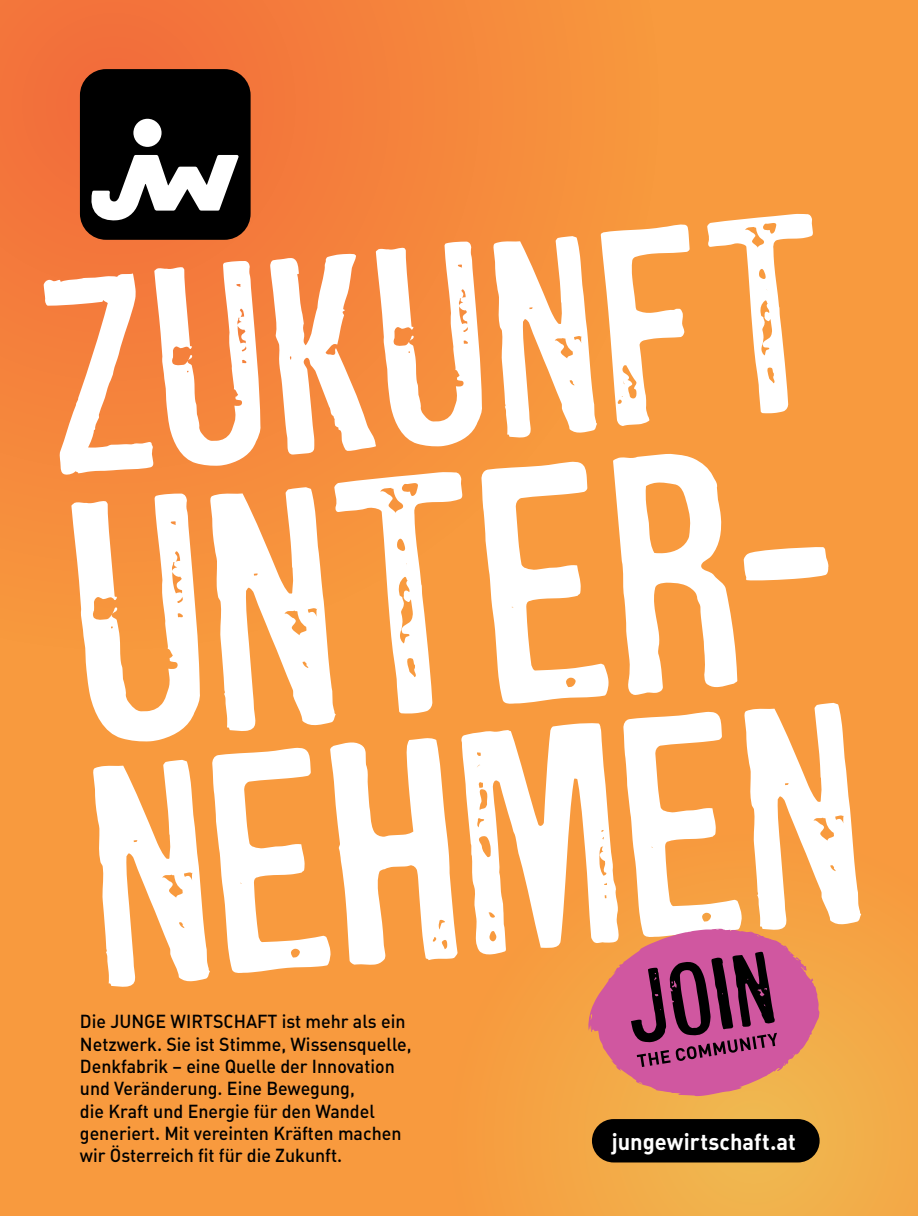
<style>
.page{position:relative;width:918px;height:1216px;background:#fff}
.page>*{position:absolute;margin:0;border:0;box-sizing:border-box;transform-origin:0 0}
.t1{font:352.1px "Coldsmith Pro";color:#fff}
.t2{font:327.78px "Coldsmith Pro";color:#fff}
.t3{font:290.85px "Coldsmith Pro";color:#fff}
.t4{font:700 22.93px "DIN Pro";color:#fff;scale:.96 1}
.t5{font:500 18.55px/22.4px "DIN Pro";color:#000;scale:.96 1}
</style>
<div class="page">
<div style="left:0;top:0;width:918px;height:1215px;background:#f89a3e"></div>
<svg style="left:0;top:0;width:548px;height:539px;fill:#f5863c"></svg>
<svg style="left:549px;top:943px;width:369px;height:272px;fill:#f3ab48"></svg>
<div style="left:592px;top:1118px;width:227px;height:44px;background:#000;border-radius:22px"></div>
<div style="left:80px;top:69px;width:171px;height:171px;background:#000;border-radius:26px"></div>
<svg style="left:91px;top:155px;width:148px;height:66px"></svg>
<div style="left:133px;top:119px;width:28px;height:28px;background:#fff;border-radius:50%"></div>
<svg style="left:588px;top:928px;width:231px;height:168px"></svg>
<p class="t3" style="left:29px;top:218px;width:790px;rotate:-5deg">ZUKUNFT</p>
<p class="t1" style="left:54px;top:430px;width:771px;rotate:-5deg">UNTER-</p>
<p class="t2" style="left:74px;top:695px;width:777px;rotate:-5deg">NEHMEN</p>
<p class="t5" style="left:80px;top:1009px;width:347px">Die JUNGE WIRTSCHAFT ist mehr als ein Netzwerk. Sie ist Stimme, Wissensquelle, Denkfabrik – eine Quelle der Innovation und Veränderung. Eine Bewegung,<br>die Kraft und Energie für den Wandel generiert. Mit vereinten Kräften machen wir Österreich fit für die Zukunft.</p>
<p class="t4" style="left:612px;top:1125px;width:193px">jungewirtschaft.at</p>
</div>
